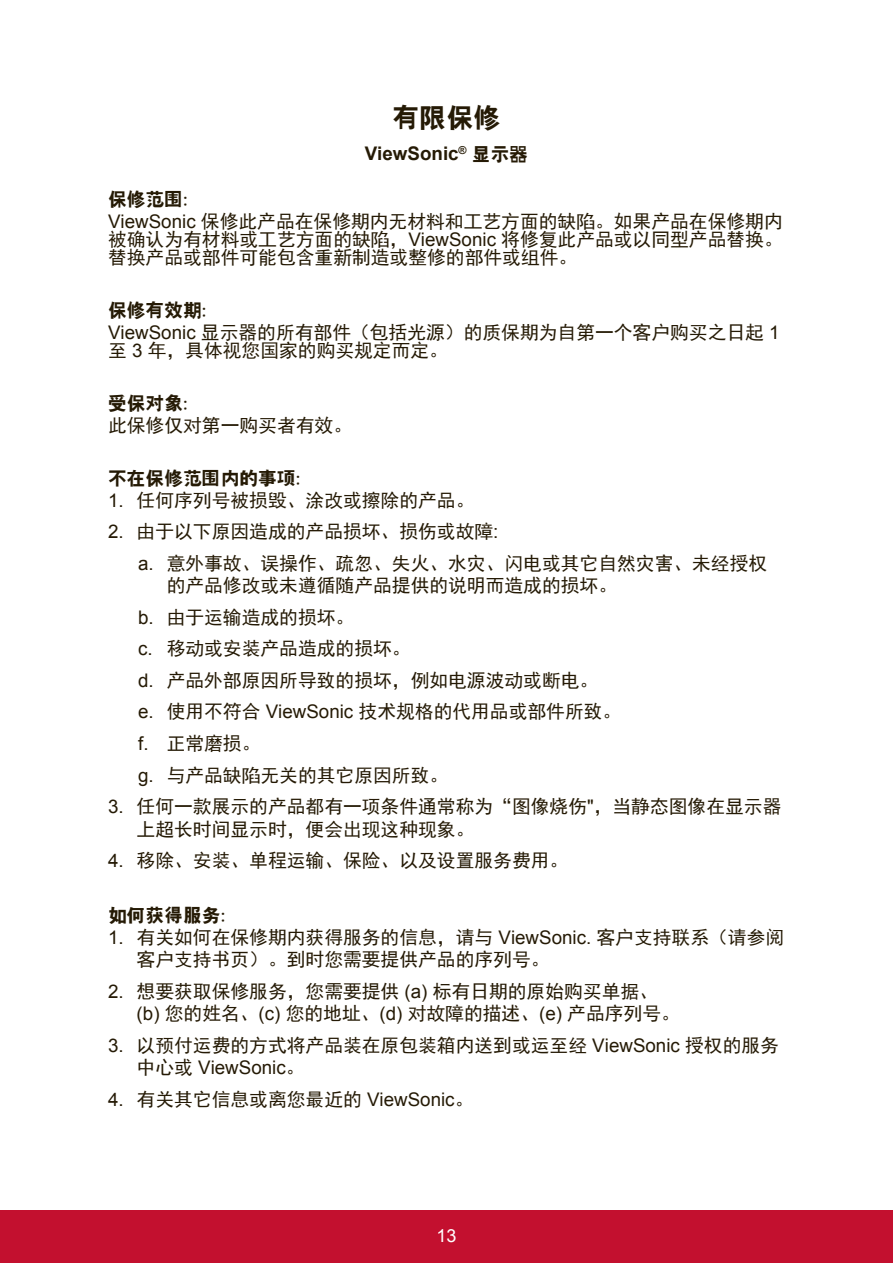
<style>
.page{position:relative;width:893px;height:1263px;background:#fff}
.page>*{position:absolute;margin:0;border:0;box-sizing:border-box;transform-origin:0 0}
.t1{font:27px "RS Cu Hei";color:#251a05}
.t2{font:18.75px/31.5px "Sim Hei";color:#251a05}
.t3{font:18.75px "RS Cu Hei";color:#251a05}
.t4{font:700 18.75px "Arial";color:#251a05}
.t5{font:18.75px "Arial";color:#251a05}
.t6{font:18px "Arial";color:#fff}
.s1{font-family:"RS Cu Hei";font-weight:400}
.s2{font-family:"Arial"}
.s3{font-family:"Sim Hei"}
</style>
<div class="page">
<div style="left:0;top:1210px;width:892px;height:53px;background:#c3102f"></div>
<h1 class="t1" style="left:392px;top:104px;width:109px">有限保修</h1>
<p class="t4" style="left:364px;top:141px;width:165px">ViewSonic<sup>®</sup> <span class="s1">显示器</span></p>
<p class="t3" style="left:108px;top:190px;width:86px">保修范围:</p>
<p class="t2" style="left:108px;top:212px;width:676px;line-height:18px;text-align:justify"><span class="s2">ViewSonic</span> 保修此产品在保修期内无材料和工艺方面的缺陷。如果产品在保修期内被确认为有材料或工艺方面的缺陷，<span class="s2">ViewSonic</span> 将修复此产品或以同型产品替换。替换产品或部件可能包含重新制造或整修的部件或组件。</p>
<p class="t3" style="left:108px;top:301px;width:105px">保修有效期:</p>
<p class="t2" style="left:108px;top:323px;width:672px;line-height:18px"><span class="s2">ViewSonic</span> 显示器的所有部件（包括光源）的质保期为自第一个客户购买之日起 <span class="s2">1</span>至 <span class="s2">3</span> 年，具体视您国家的购买规定而定。</p>
<p class="t3" style="left:108px;top:394px;width:86px">受保对象:</p>
<p class="t2" style="left:108px;top:409px;width:245px">此保修仅对第一购买者有效。</p>
<p class="t3" style="left:108px;top:469px;width:198px">不在保修范围内的事项:</p>
<p class="t2" style="left:108px;top:484px;width:368px"><span class="s2">1.</span> 任何序列号被损毁、涂改或擦除的产品。</p>
<p class="t2" style="left:138px;top:516px;width:630px;text-indent:-30px"><span class="s2">2.</span> 由于以下原因造成的产品损坏、损伤或故障<span class="s2">:<br>a.</span> 意外事故、误操作、疏忽、失火、水灾、闪电或其它自然灾害、未经授权</p>
<p class="t2" style="left:138px;top:570px;width:484px;text-indent:28px">的产品修改或未遵循随产品提供的说明而造成的损坏。<span class="s2">b.</span> 由于运输造成的损坏。<br><span class="s2">c.</span> 移动或安装产品造成的损坏。<br><span class="s2">d.</span> 产品外部原因所导致的损坏，例如电源波动或断电。<br><span class="s2">e.</span> 使用不符合 <span class="s2">ViewSonic</span> 技术规格的代用品或部件所致。<span class="s2">f.</span> 正常磨损。<br><span class="s2">g.</span> 与产品缺陷无关的其它原因所致。</p>
<p class="t2" style="left:137px;top:795px;width:646px;line-height:22.5px;text-indent:-29px"><span class="s2">3.</span> 任何一款展示的产品都有一项条件通常称为“图像烧伤<span class="s2">"</span>，当静态图像在显示器上超长时间显示时，便会出现这种现象。</p>
<p class="t2" style="left:108px;top:844px;width:461px"><span class="s2">4.</span> 移除、安装、单程运输、保险、以及设置服务费用。</p>
<p class="t3" style="left:108px;top:906px;width:123px">如何获得服务:</p>
<p class="t2" style="left:137px;top:925px;width:648px;line-height:22.5px;text-indent:-29px"><span class="s2">1.</span> 有关如何在保修期内获得服务的信息，请与 <span class="s2">ViewSonic.</span> 客户支持联系（请参阅客户支持书页）。到时您需要提供产品的序列号。</p>
<p class="t2" style="left:137px;top:979px;width:544px;line-height:22.5px;text-indent:-29px"><span class="s2">2.</span> 想要获取保修服务，您需要提供 <span class="s2">(a)</span> 标有日期的原始购买单据、<span class="s2">(b)</span> 您的姓名、<span class="s2">(c)</span> 您的地址、<span class="s2">(d)</span> 对故障的描述、<span class="s2">(e)</span> 产品序列号。</p>
<p class="t2" style="left:108px;top:1029px;width:672px"><span class="s2">3.</span> 以预付运费的方式将产品装在原包装箱内送到或运至经 <span class="s2">ViewSonic</span> 授权的服务</p>
<p class="t5" style="left:137px;top:1055px;width:169px"><span class="s3">中心或</span> ViewSonic<span class="s3">。</span></p>
<p class="t2" style="left:108px;top:1083px;width:367px"><span class="s2">4.</span> 有关其它信息或离您最近的 <span class="s2">ViewSonic</span>。</p>
<p class="t6" style="left:436px;top:1223px;width:22px">13</p>
</div>
